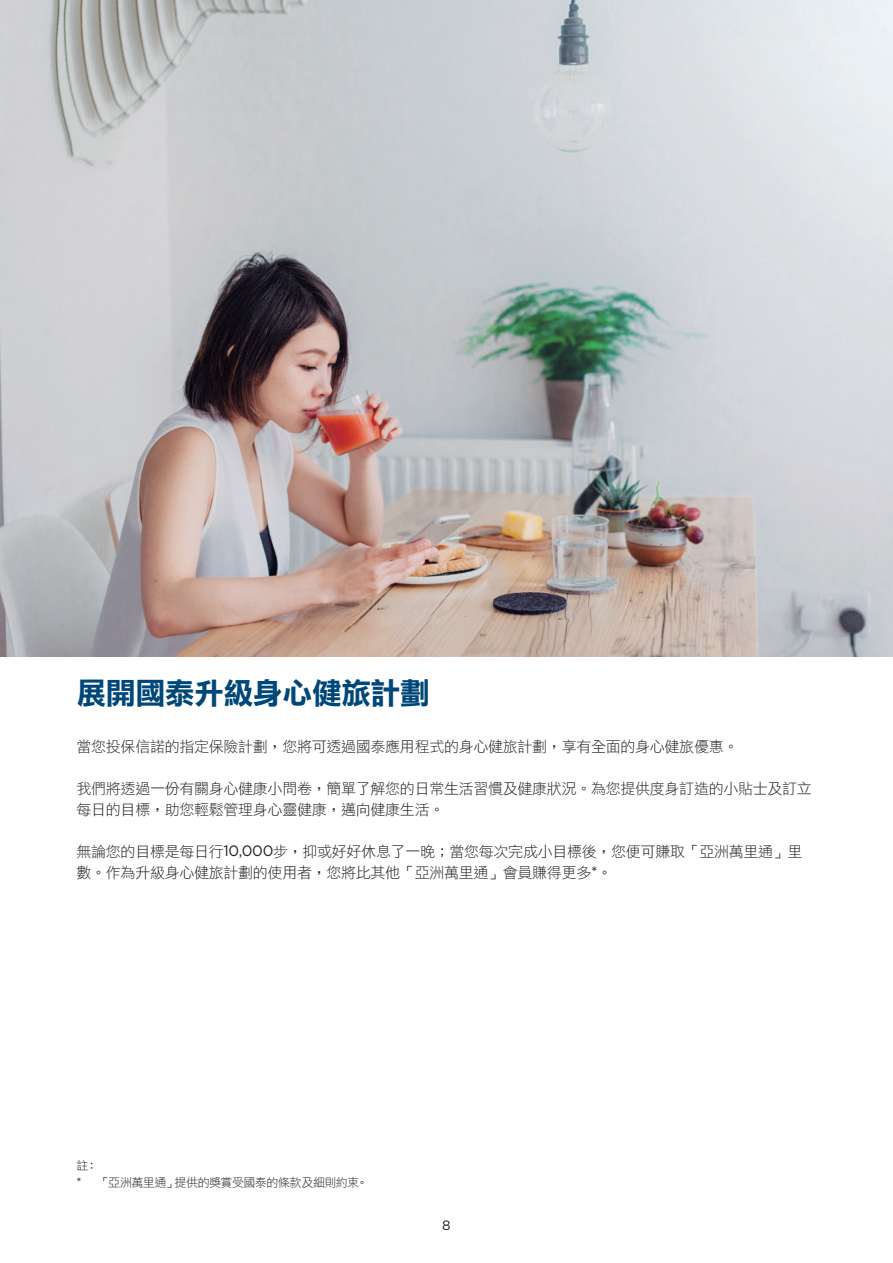
<style>
.page{position:relative;width:893px;height:1263px;background:#fff}
.page>*{position:absolute;margin:0;border:0;box-sizing:border-box;transform-origin:0 0}
.t1{font:30px "DF Li Hei Bd WIN BF";letter-spacing:-.02em;color:#004779}
.t2{font:15px/21px "DF Li Hei Lt WIN BF";letter-spacing:-.02em;color:#231f20}
.t3{font:13.5px "Gotham";color:#231f20}
.t4{font:12px/17.1px "DF Li Hei Lt WIN BF";letter-spacing:-.045em;color:#231f20}
.s1{font-family:"Gotham"}
</style>
<div class="page">
<img style="left:0;top:0;width:893px;height:656px">
<h1 class="t1" style="left:77px;top:678px;width:355px">展開國泰升級身心健旅計劃</h1>
<p class="t2" style="left:77px;top:736px;width:663px">當您投保信諾的指定保險計劃，您將可透過國泰應用程式的身心健旅計劃，享有全面的身心健旅優惠。</p>
<p class="t2" style="left:77px;top:778px;width:737px">我們將透過一份有關身心健康小問卷，簡單了解您的日常生活習慣及健康狀況。為您提供度身訂造的小貼士及訂立每日的目標，助您輕鬆管理身心靈健康，邁向健康生活。</p>
<p class="t2" style="left:77px;top:841px;width:728px">無論您的目標是每日行<span class="s1">10,000</span>步，抑或好好休息了一晚；當您每次完成小目標後，您便可賺取「亞洲萬里通」里數。作為升級身心健旅計劃的使用者，您將比其他「亞洲萬里通」會員賺得更多<span class="s1">*</span>。</p>
<p class="t4" style="left:77px;top:1157px;width:293px">註：<br><span class="s1">*</span> 「亞洲萬里通」提供的獎賞受國泰的條款及細則約束。</p>
<p class="t3" style="left:442px;top:1217px;width:10px">8</p>
</div>
